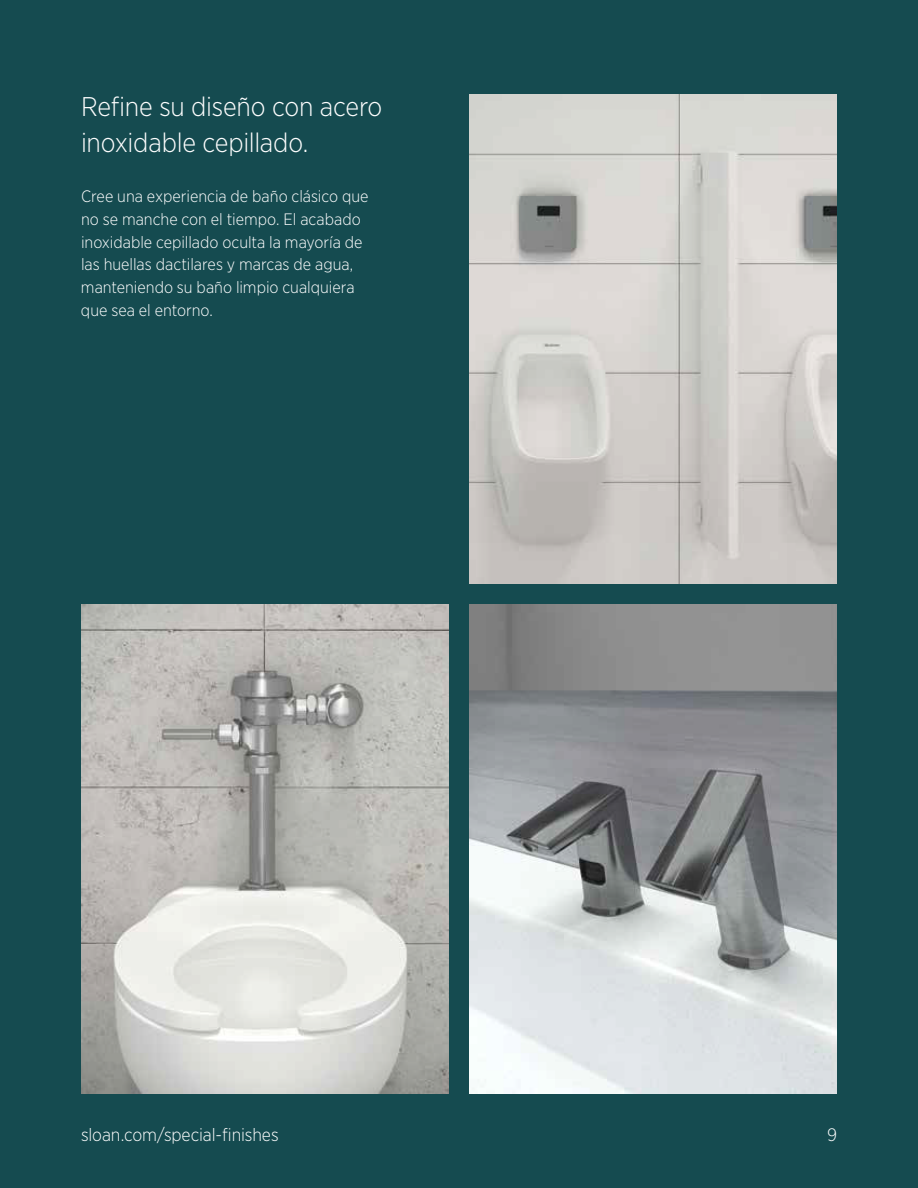
<style>
.page{position:relative;width:918px;height:1188px;background:#154b50}
.page>*{position:absolute;margin:0;border:0;box-sizing:border-box;transform-origin:0 0}
.t1{font:300 27px/36px "Gotham Narrow";letter-spacing:-.01em;color:#fff}
.t2{font:300 18px "Gotham Narrow";letter-spacing:-.005em;color:#fff}
.t3{font:300 16.5px/22.8px "Gotham Narrow";color:#fff}
</style>
<div class="page">
<img style="left:81px;top:604px;width:368px;height:490px">
<img style="left:469px;top:94px;width:368px;height:490px">
<img style="left:469px;top:604px;width:368px;height:489px">
<h1 class="t1" style="left:81px;top:88px;width:303px">Refine su diseño con acero inoxidable cepillado.</h1>
<p class="t3" style="left:81px;top:184px;width:289px">Cree una experiencia de baño clásico que no se manche con el tiempo. El acabado inoxidable cepillado oculta la mayoría de las huellas dactilares y marcas de agua, manteniendo su baño limpio cualquiera que sea el entorno.</p>
<p class="t2" style="left:81px;top:1123px;width:199px">sloan.com/special-finishes</p>
<p class="t2" style="left:827px;top:1123px;width:11px">9</p>
</div>
